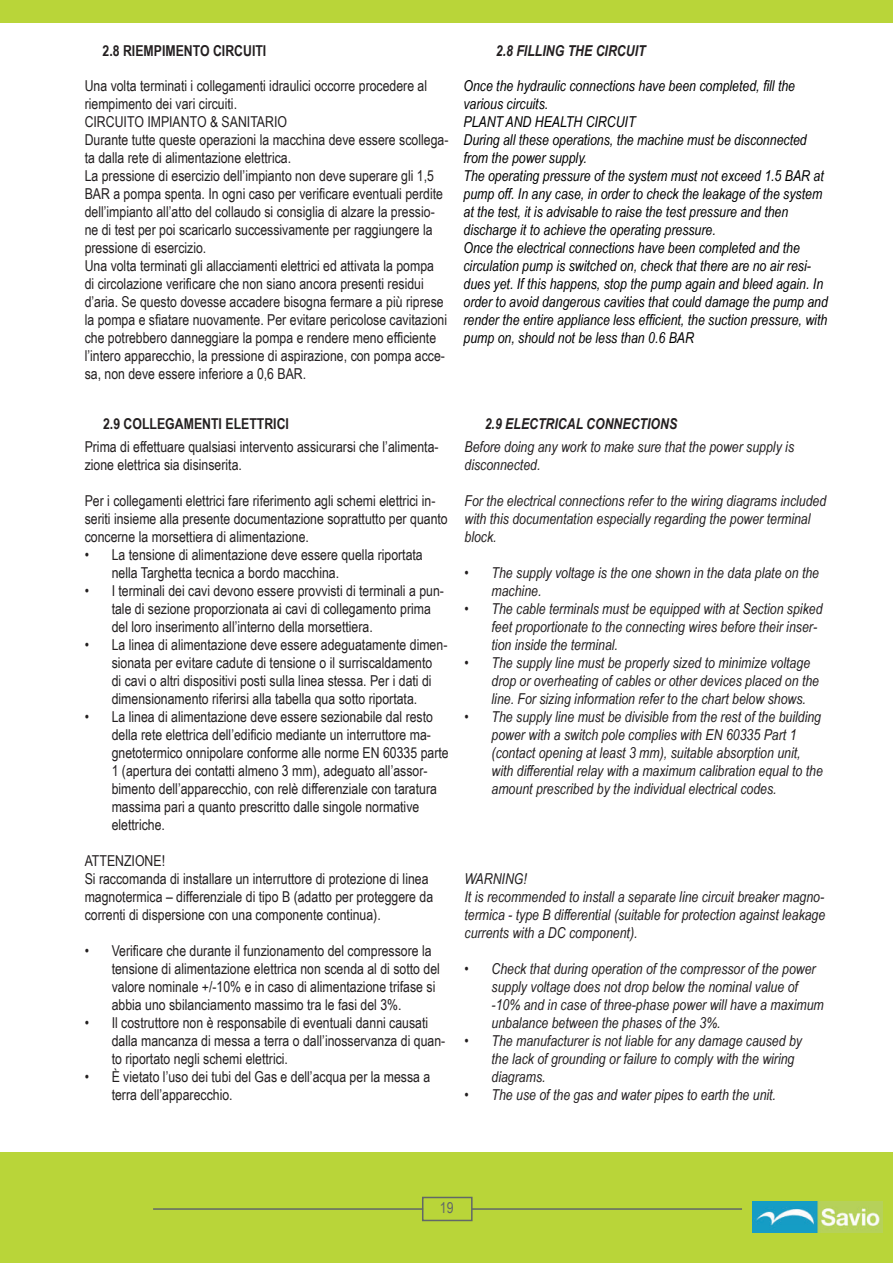
<style>
.page{position:relative;width:893px;height:1263px;background:#fff}
.page>*{position:absolute;margin:0;border:0;box-sizing:border-box;transform-origin:0 0}
.t1{font:15px/18px "Arial Narrow";color:#231f20}
.t2{font:italic 15px/18px "Arial Narrow";color:#231f20}
.t3{font:italic 15px/18px "Arial Narrow";color:#000001}
.t4{font:700 15px "Arial Narrow";color:#231f20}
.t5{font:italic 700 15px "Arial Narrow";color:#231f20}
.t6{font:15px "Arial Narrow";color:#616768}
</style>
<div class="page">
<div style="left:0;top:1152px;width:893px;height:111px;background:#b9d539"></div>
<img style="left:753px;top:1201px;width:129px;height:31px">
<hr style="left:153px;top:1208px;width:270px;height:2px;background:#616768">
<div style="left:422px;top:1197px;width:51px;height:24px;border:2px solid #616768"></div>
<hr style="left:472px;top:1208px;width:270px;height:2px;background:#616768">
<div style="left:0;top:0;width:893px;height:23px;background:#b9d539"></div>
<p class="t4" style="left:103px;top:39px;width:165px">2.8 RIEMPIMENTO CIRCUITI</p>
<p class="t5" style="left:496px;top:39px;width:151px">2.8 FILLING THE CIRCUIT</p>
<p class="t3" style="left:463px;top:76px;width:366px">Once the hydraulic connections have been completed, fill the various circuits.<br>PLANT AND HEALTH CIRCUIT<br>During all these operations, the machine must be disconnected from the power supply.<br>The operating pressure of the system must not exceed 1.5 BAR at pump off. In any case, in order to check the leakage of the system at the test, it is advisable to raise the test pressure and then discharge it to achieve the operating pressure.<br>Once the electrical connections have been completed and the circulation pump is switched on, check that there are no air resi&shy;dues yet. If this happens, stop the pump again and bleed again. In order to avoid dangerous cavities that could damage the pump and render the entire appliance less efficient, the suction pressure, with pump on, should not be less than 0.6 BAR</p>
<p class="t1" style="left:85px;top:76px;width:365px">Una volta terminati i collegamenti idraulici occorre procedere al riempimento dei vari circuiti.<br>CIRCUITO IMPIANTO &amp; SANITARIO<br>Durante tutte queste operazioni la macchina deve essere scollega&shy;ta dalla rete di alimentazione elettrica.<br>La pressione di esercizio dell’impianto non deve superare gli 1,5<br>BAR a pompa spenta. In ogni caso per verificare eventuali perdite dell’impianto all’atto del collaudo si consiglia di alzare la pressio&shy;ne di test per poi scaricarlo successivamente per raggiungere la pressione di esercizio.<br>Una volta terminati gli allacciamenti elettrici ed attivata la pompa<br>di circolazione verificare che non siano ancora presenti residui d’aria. Se questo dovesse accadere bisogna fermare a più riprese la pompa e sfiatare nuovamente. Per evitare pericolose cavitazioni che potrebbero danneggiare la pompa e rendere meno efficiente l’intero apparecchio, la pressione di aspirazione, con pompa acce&shy;sa, non deve essere inferiore a 0,6 BAR.</p>
<p class="t4" style="left:103px;top:412px;width:187px">2.9 COLLEGAMENTI ELETTRICI</p>
<p class="t5" style="left:485px;top:412px;width:194px">2.9 ELECTRICAL CONNECTIONS</p>
<p class="t1" style="left:85px;top:437px;width:355px">Prima di effettuare qualsiasi intervento assicurarsi che l’alimenta&shy;zione elettrica sia disinserita.</p>
<p class="t1" style="left:85px;top:491px;width:365px">Per i collegamenti elettrici fare riferimento agli schemi elettrici in&shy;seriti insieme alla presente documentazione soprattutto per quanto concerne la morsettiera di alimentazione.</p>
<p class="t1" style="left:112px;top:545px;width:313px;text-indent:-27px">• La tensione di alimentazione deve essere quella riportata nella Targhetta tecnica a bordo macchina.</p>
<p class="t1" style="left:112px;top:581px;width:334px;text-indent:-27px">• I terminali dei cavi devono essere provvisti di terminali a pun&shy;tale di sezione proporzionata ai cavi di collegamento prima del loro inserimento all’interno della morsettiera.</p>
<p class="t1" style="left:112px;top:635px;width:337px;text-indent:-27px">• La linea di alimentazione deve essere adeguatamente dimen&shy;sionata per evitare cadute di tensione o il surriscaldamento<br>di cavi o altri dispositivi posti sulla linea stessa. Per i dati di dimensionamento riferirsi alla tabella qua sotto riportata.</p>
<p class="t1" style="left:112px;top:707px;width:339px;text-indent:-27px">• La linea di alimentazione deve essere sezionabile dal resto della rete elettrica dell’edificio mediante un interruttore ma&shy;gnetotermico onnipolare conforme alle norme EN 60335 parte 1 (apertura dei contatti almeno 3 mm), adeguato all’assor&shy;bimento dell’apparecchio, con relè differenziale con taratura massima pari a quanto prescritto dalle singole normative elettriche.</p>
<p class="t1" style="left:85px;top:851px;width:350px">ATTENZIONE!<br>Si raccomanda di installare un interruttore di protezione di linea magnotermica – differenziale di tipo B (adatto per proteggere da correnti di dispersione con una componente continua).</p>
<p class="t1" style="left:112px;top:941px;width:330px;text-indent:-27px">• Verificare che durante il funzionamento del compressore la tensione di alimentazione elettrica non scenda al di sotto del valore nominale +/-10% e in caso di alimentazione trifase si abbia uno sbilanciamento massimo tra le fasi del 3%.</p>
<p class="t1" style="left:112px;top:1013px;width:335px;text-indent:-27px">• Il costruttore non è responsabile di eventuali danni causati dalla mancanza di messa a terra o dall’inosservanza di quan&shy;to riportato negli schemi elettrici.</p>
<p class="t1" style="left:112px;top:1067px;width:320px;text-indent:-27px">• È vietato l’uso dei tubi del Gas e dell’acqua per la messa a terra dell’apparecchio.</p>
<p class="t2" style="left:465px;top:437px;width:331px">Before doing any work to make sure that the power supply is disconnected.</p>
<p class="t2" style="left:465px;top:491px;width:363px">For the electrical connections refer to the wiring diagrams included with this documentation especially regarding the power terminal block.</p>
<p class="t2" style="left:492px;top:563px;width:329px;text-indent:-27px">• The supply voltage is the one shown in the data plate on the machine.</p>
<p class="t2" style="left:492px;top:599px;width:332px;text-indent:-27px">• The cable terminals must be equipped with at Section spiked feet proportionate to the connecting wires before their inser&shy;tion inside the terminal.</p>
<p class="t2" style="left:492px;top:653px;width:329px;text-indent:-27px">• The supply line must be properly sized to minimize voltage drop or overheating of cables or other devices placed on the line. For sizing information refer to the chart below shows.</p>
<p class="t2" style="left:492px;top:707px;width:333px;text-indent:-27px">• The supply line must be divisible from the rest of the building power with a switch pole complies with EN 60335 Part 1 (contact opening at least 3 mm), suitable absorption unit, with differential relay with a maximum calibration equal to the amount prescribed by the individual electrical codes.</p>
<p class="t2" style="left:465px;top:869px;width:362px">WARNING!<br>It is recommended to install a separate line circuit breaker magno&shy;termica - type B differential (suitable for protection against leakage currents with a DC component).</p>
<p class="t2" style="left:492px;top:959px;width:334px;text-indent:-27px">• Check that during operation of the compressor of the power supply voltage does not drop below the nominal value of -10% and in case of three-phase power will have a maximum unbalance between the phases of the 3%.</p>
<p class="t2" style="left:492px;top:1031px;width:312px;text-indent:-27px">• The manufacturer is not liable for any damage caused by the lack of grounding or failure to comply with the wiring diagrams.</p>
<p class="t2" style="left:465px;top:1085px;width:313px">• The use of the gas and water pipes to earth the unit.</p>
<p class="t6" style="left:440px;top:1197px;width:15px">19</p>
</div>
